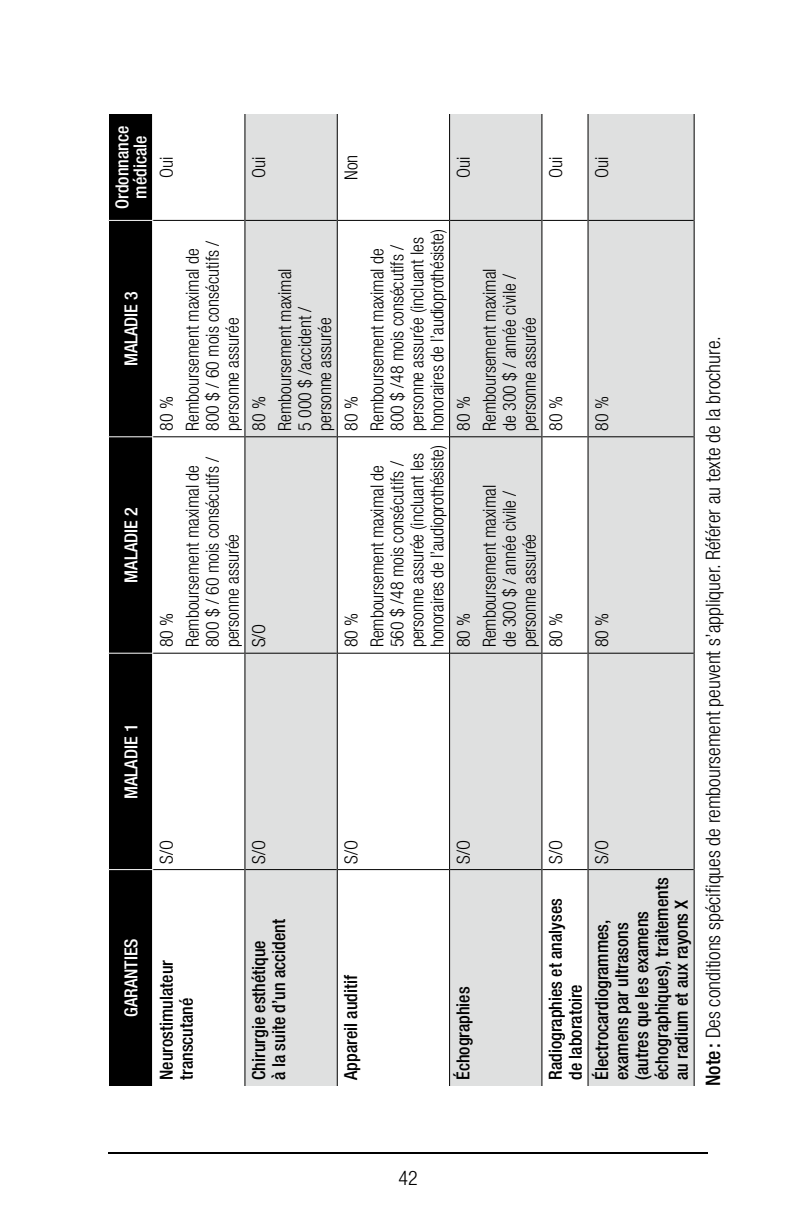
<style>
.page{position:relative;width:792px;height:1224px;background:#fff}
.page>*{position:absolute;margin:0;border:0;box-sizing:border-box;transform-origin:0 0}
.t1{font:300 condensed 20px "Helvetica Neue";color:#000}
.t2{font:300 condensed 18px/20px "Helvetica Neue";color:#000}
.t3{font:500 condensed 18px/20px "Helvetica Neue";color:#000}
.t4{font:500 condensed 18px/18px "Helvetica Neue";color:#fff;text-align:center}
.s1{font-weight:500}
</style>
<div class="page">
<hr style="left:108px;top:1152px;width:600px;height:2px;background:#000">
<div style="left:109px;top:114px;width:43px;height:972px;background:#000"></div>
<svg style="left:245px;top:114px;width:449px;height:972px;fill:#dfe0e0"></svg>
<hr style="left:153px;top:869px;width:91px;height:1px;background:#000">
<hr style="left:153px;top:653px;width:91px;height:1px;background:#000">
<hr style="left:153px;top:436px;width:91px;height:1px;background:#000">
<hr style="left:153px;top:220px;width:91px;height:1px;background:#000">
<hr style="left:244px;top:870px;width:1px;height:216px;background:#000">
<hr style="left:244px;top:653px;width:1px;height:217px;background:#000">
<hr style="left:245px;top:869px;width:92px;height:1px;background:#000">
<hr style="left:244px;top:437px;width:1px;height:216px;background:#000">
<hr style="left:245px;top:653px;width:92px;height:1px;background:#000">
<hr style="left:244px;top:220px;width:1px;height:217px;background:#000">
<hr style="left:245px;top:436px;width:92px;height:1px;background:#000">
<hr style="left:244px;top:114px;width:1px;height:106px;background:#000">
<hr style="left:245px;top:220px;width:92px;height:1px;background:#000">
<hr style="left:337px;top:870px;width:1px;height:216px;background:#000">
<hr style="left:337px;top:653px;width:1px;height:217px;background:#000">
<hr style="left:338px;top:869px;width:111px;height:1px;background:#000">
<hr style="left:337px;top:437px;width:1px;height:216px;background:#000">
<hr style="left:338px;top:653px;width:111px;height:1px;background:#000">
<hr style="left:337px;top:220px;width:1px;height:217px;background:#000">
<hr style="left:338px;top:436px;width:111px;height:1px;background:#000">
<hr style="left:337px;top:114px;width:1px;height:106px;background:#000">
<hr style="left:338px;top:220px;width:111px;height:1px;background:#000">
<hr style="left:449px;top:870px;width:1px;height:216px;background:#000">
<hr style="left:449px;top:653px;width:1px;height:217px;background:#000">
<hr style="left:450px;top:869px;width:91px;height:1px;background:#000">
<hr style="left:449px;top:437px;width:1px;height:216px;background:#000">
<hr style="left:450px;top:653px;width:91px;height:1px;background:#000">
<hr style="left:449px;top:220px;width:1px;height:217px;background:#000">
<hr style="left:450px;top:436px;width:91px;height:1px;background:#000">
<hr style="left:449px;top:114px;width:1px;height:106px;background:#000">
<hr style="left:450px;top:220px;width:91px;height:1px;background:#000">
<hr style="left:541px;top:870px;width:1px;height:216px;background:#000">
<hr style="left:541px;top:653px;width:1px;height:217px;background:#000">
<hr style="left:542px;top:869px;width:46px;height:1px;background:#000">
<hr style="left:541px;top:437px;width:1px;height:216px;background:#000">
<hr style="left:542px;top:653px;width:46px;height:1px;background:#000">
<hr style="left:541px;top:220px;width:1px;height:217px;background:#000">
<hr style="left:542px;top:436px;width:46px;height:1px;background:#000">
<hr style="left:541px;top:114px;width:1px;height:106px;background:#000">
<hr style="left:542px;top:220px;width:46px;height:1px;background:#000">
<hr style="left:588px;top:870px;width:1px;height:216px;background:#000">
<hr style="left:588px;top:653px;width:1px;height:217px;background:#000">
<hr style="left:589px;top:869px;width:105px;height:1px;background:#000">
<hr style="left:588px;top:437px;width:1px;height:216px;background:#000">
<hr style="left:589px;top:653px;width:105px;height:1px;background:#000">
<hr style="left:588px;top:220px;width:1px;height:217px;background:#000">
<hr style="left:589px;top:436px;width:105px;height:1px;background:#000">
<hr style="left:588px;top:114px;width:1px;height:106px;background:#000">
<hr style="left:589px;top:220px;width:105px;height:1px;background:#000">
<hr style="left:694px;top:870px;width:1px;height:216px;background:#000">
<hr style="left:694px;top:653px;width:1px;height:217px;background:#000">
<hr style="left:694px;top:437px;width:1px;height:216px;background:#000">
<hr style="left:694px;top:220px;width:1px;height:217px;background:#000">
<hr style="left:694px;top:114px;width:1px;height:106px;background:#000">
<hr style="left:109px;top:869px;width:43px;height:1px;background:#fff">
<hr style="left:109px;top:653px;width:43px;height:1px;background:#fff">
<hr style="left:109px;top:436px;width:43px;height:1px;background:#fff">
<hr style="left:109px;top:220px;width:43px;height:1px;background:#fff">
<p class="t4" style="left:113px;top:209px;width:85px;rotate:-90deg">Ordonnance médicale</p>
<p class="t4" style="left:122px;top:366px;width:77px;rotate:-90deg">MALADIE 3</p>
<p class="t4" style="left:122px;top:583px;width:77px;rotate:-90deg">MALADIE 2</p>
<p class="t2" style="left:156px;top:178px;width:23px;rotate:-90deg">Oui</p>
<p class="t2" style="left:249px;top:178px;width:23px;rotate:-90deg">Oui</p>
<p class="t2" style="left:341px;top:180px;width:27px;rotate:-90deg">Non</p>
<p class="t2" style="left:453px;top:178px;width:23px;rotate:-90deg">Oui</p>
<p class="t2" style="left:546px;top:178px;width:23px;rotate:-90deg">Oui</p>
<p class="t2" style="left:153px;top:431px;width:184px;line-height:26px;rotate:-90deg">80 %<br>Remboursement maximal de</p>
<p class="t2" style="left:202px;top:431px;width:192px;rotate:-90deg">800 $ / 60 mois consécutifs / personne assurée</p>
<p class="t2" style="left:246px;top:431px;width:164px;line-height:26px;rotate:-90deg">80 %<br>Remboursement maximal</p>
<p class="t2" style="left:295px;top:431px;width:126px;rotate:-90deg">5 000 $ /accident / personne assurée</p>
<p class="t2" style="left:153px;top:647px;width:184px;line-height:26px;rotate:-90deg">80 %<br>Remboursement maximal de</p>
<p class="t2" style="left:202px;top:647px;width:192px;rotate:-90deg">800 $ / 60 mois consécutifs / personne assurée</p>
<p class="t2" style="left:249px;top:647px;width:25px;rotate:-90deg">S/O</p>
<p class="t2" style="left:387px;top:431px;width:203px;rotate:-90deg">800 $ /48 mois consécutifs / personne assurée (incluant les honoraires de l’audioprothésiste)</p>
<p class="t2" style="left:338px;top:431px;width:184px;line-height:26px;rotate:-90deg">80 %<br>Remboursement maximal de</p>
<p class="t2" style="left:387px;top:647px;width:203px;rotate:-90deg">560 $ /48 mois consécutifs / personne assurée (incluant les honoraires de l’audioprothésiste)</p>
<p class="t2" style="left:338px;top:647px;width:184px;line-height:26px;rotate:-90deg">80 %<br>Remboursement maximal de</p>
<p class="t2" style="left:450px;top:431px;width:164px;line-height:26px;rotate:-90deg">80 %<br>Remboursement maximal</p>
<p class="t2" style="left:499px;top:431px;width:159px;rotate:-90deg">de 300 $ / année civile / personne assurée</p>
<p class="t2" style="left:450px;top:647px;width:164px;line-height:26px;rotate:-90deg">80 %<br>Remboursement maximal</p>
<p class="t2" style="left:499px;top:647px;width:159px;rotate:-90deg">de 300 $ / année civile / personne assurée</p>
<p class="t2" style="left:546px;top:431px;width:36px;rotate:-90deg">80 %</p>
<p class="t2" style="left:546px;top:647px;width:36px;rotate:-90deg">80 %</p>
<p class="t2" style="left:592px;top:178px;width:23px;rotate:-90deg">Oui</p>
<p class="t2" style="left:592px;top:431px;width:36px;rotate:-90deg">80 %</p>
<p class="t2" style="left:592px;top:647px;width:36px;rotate:-90deg">80 %</p>
<p class="t4" style="left:122px;top:799px;width:77px;rotate:-90deg">MALADIE 1</p>
<p class="t2" style="left:156px;top:864px;width:25px;rotate:-90deg">S/O</p>
<p class="t4" style="left:122px;top:1017px;width:80px;rotate:-90deg">GARANTIES</p>
<p class="t3" style="left:156px;top:1080px;width:121px;rotate:-90deg">Neurostimulateur transcutané</p>
<p class="t2" style="left:249px;top:864px;width:25px;rotate:-90deg">S/O</p>
<p class="t3" style="left:248px;top:1080px;width:162px;rotate:-90deg">Chirurgie esthétique<br>à la suite d’un accident</p>
<p class="t2" style="left:341px;top:864px;width:25px;rotate:-90deg">S/O</p>
<p class="t3" style="left:341px;top:1080px;width:106px;rotate:-90deg">Appareil auditif</p>
<p class="t2" style="left:453px;top:864px;width:25px;rotate:-90deg">S/O</p>
<p class="t3" style="left:453px;top:1080px;width:95px;rotate:-90deg">Échographies</p>
<p class="t2" style="left:546px;top:864px;width:25px;rotate:-90deg">S/O</p>
<p class="t3" style="left:545px;top:1080px;width:183px;rotate:-90deg">Radiographies et analyses de laboratoire</p>
<p class="t2" style="left:592px;top:864px;width:25px;rotate:-90deg">S/O</p>
<p class="t3" style="left:591px;top:1080px;width:204px;rotate:-90deg">Électrocardiogrammes, examens par ultrasons (autres que les examens échographiques), traitements au radium et aux rayons X</p>
<p class="t1" style="left:701px;top:1086px;width:751px;rotate:-90deg"><span class="s1">Note :</span> Des conditions spécifiques de remboursement peuvent s’appliquer. Référer au texte de la brochure.</p>
<p class="t1" style="left:398px;top:1167px;width:21px">42</p>
</div>
